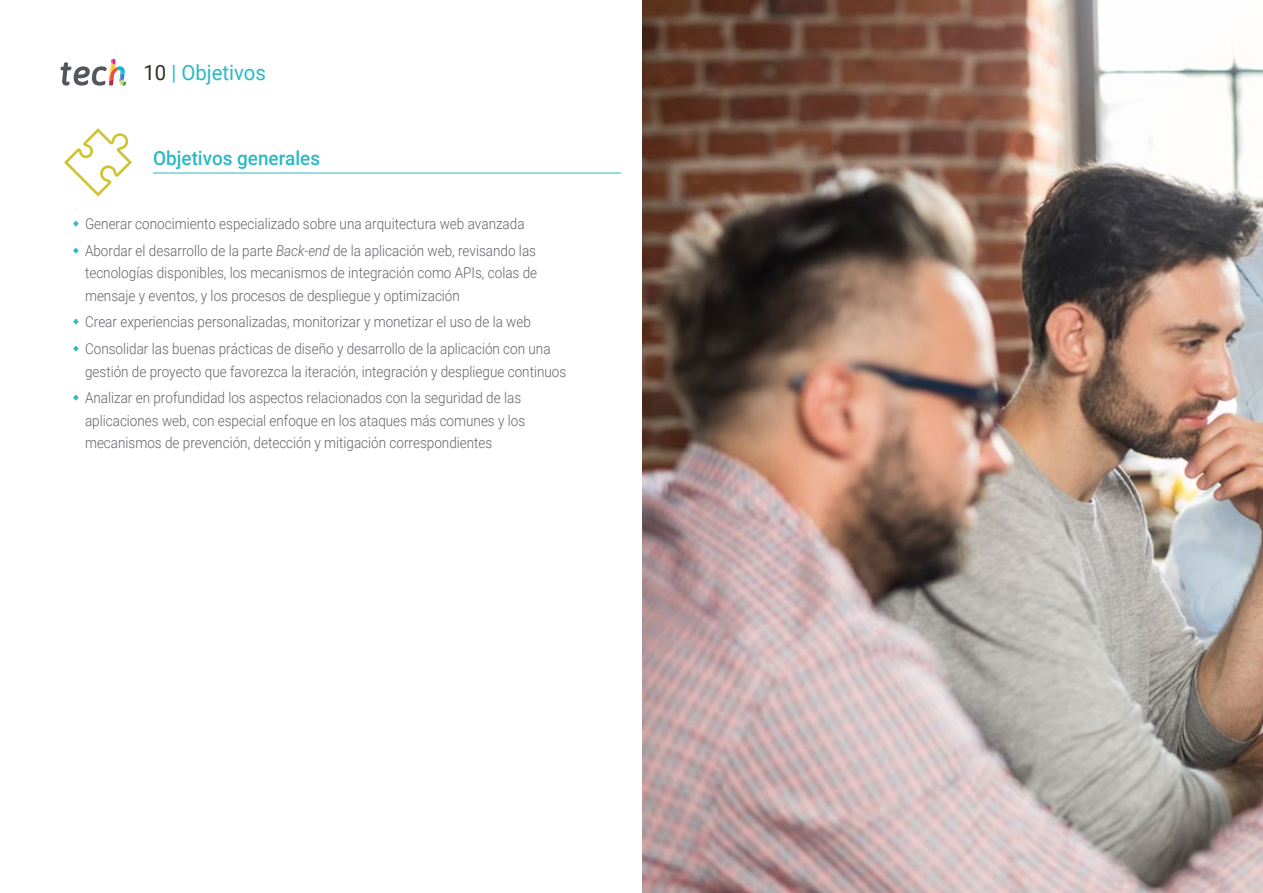
<style>
.page{position:relative;width:1263px;height:893px;background:#fff}
.page>*{position:absolute;margin:0;border:0;box-sizing:border-box;transform-origin:0 0}
.t1{font:21px "Roboto";color:#2db8c5}
.t2{font:500 19.5px "Roboto";color:#2db8c5}
.t3{font:300 15px/26.7px "Roboto";color:#61646a;scale:.9 1}
.s1{color:#312e20}
.s2{font-style:italic}
</style>
<div class="page">
<svg style="left:64px;top:128px;width:68px;height:69px"></svg>
<img style="left:642px;top:0;width:621px;height:893px">
<svg style="left:61px;top:59px;width:65px;height:27px"></svg>
<hr style="left:153px;top:173px;width:468px;height:1px;background:#2db8c5">
<h1 class="t1" style="left:144px;top:57px;width:124px"><span class="s1">10</span> | Objetivos</h1>
<h2 class="t2" style="left:153px;top:144px;width:169px">Objetivos generales</h2>
<p class="t3" style="left:85px;top:210px;width:503px">Generar conocimiento especializado sobre una arquitectura web avanzada<br>Abordar el desarrollo de la parte <span class="s2">Back-end</span> de la aplicación web, revisando las</p>
<p class="t3" style="left:85px;top:261px;width:504px;line-height:22.5px">tecnologías disponibles, los mecanismos de integración como APIs, colas de mensaje y eventos, y los procesos de despliegue y optimización</p>
<p class="t3" style="left:85px;top:308px;width:519px">Crear experiencias personalizadas, monitorizar y monetizar el uso de la web<br>Consolidar las buenas prácticas de diseño y desarrollo de la aplicación con una</p>
<p class="t3" style="left:85px;top:357px;width:536px">gestión de proyecto que favorezca la iteración, integración y despliegue continuos<br>Analizar en profundidad los aspectos relacionados con la seguridad de las</p>
<p class="t3" style="left:85px;top:409px;width:491px;line-height:22.5px">aplicaciones web, con especial enfoque en los ataques más comunes y los mecanismos de prevención, detección y mitigación correspondientes</p>
</div>
